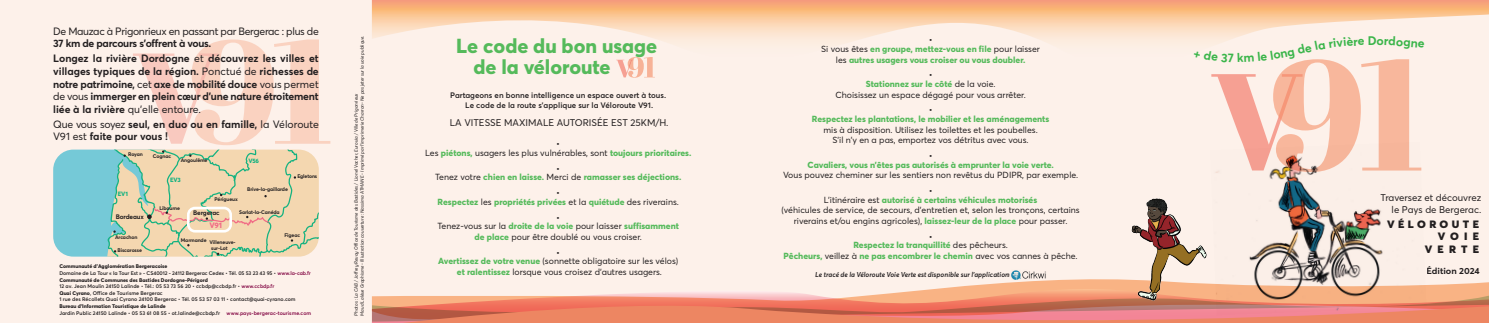
<style>
.page{position:relative;width:1489px;height:323px;background:#fff}
.page>*{position:absolute;margin:0;border:0;box-sizing:border-box;transform-origin:0 0}
.t1{font:800 20.04px/21px "Averta";color:#55ba5b}
.t2{font:700 12.25px "Averta";color:#3ab54a}
.t3{font:700 10.5px/12.6px "Averta";letter-spacing:-.02em;color:#231f20;text-align:justify}
.t4{font:700 10.5px/14.9px "Averta";color:#231f20}
.t5{font:10.5px "Averta";letter-spacing:-.03em;color:#231f20}
.t6{font:900 10.5px/12.6px "Averta";letter-spacing:.31em;color:#231f20;text-align:right;scale:1.05 1}
.t7{font:9.62px/11.5px "Averta";color:#231f20;text-align:right}
.t8{font:8.75px/10.5px "Averta";color:#231f20;text-align:center}
.t9{font:800 8.75px/10.5px "Averta";color:#55ba5b;text-align:center}
.t10{font:700 8.75px "Averta";color:#231f20;scale:1.05 1}
.t11{font:600 7.88px/9.5px "Averta";color:#231f20;text-align:center}
.t12{font:800 7.79px "Averta";color:#f16c86}
.t13{font:italic 600 7px "Averta";color:#231f20}
.t14{font:700 6.48px "Averta";letter-spacing:-.02em;color:#231f20}
.t15{font:800 6.12px "Averta";letter-spacing:-.03em;color:#14b280}
.t16{font:600 5.25px/6.3px "Averta";color:#231f20}
.t17{font:800 5.25px "Averta";color:#231f20}
.t18{font:600 5.25px "Averta";color:#80013f}
.t19{font:700 5.16px/6.2px "Averta";letter-spacing:-.02em;color:#231f20}
.t20{font:italic 4.81px/5.8px "Averta";color:#231f20}
.s1{font-weight:400}
.s2{font-weight:800}
.s3{color:#80013f}
.s4{font-weight:400;color:#231f20}
.s5{font-weight:800;color:#55ba5b}
</style>
<div class="page">
<div style="left:0;top:0;width:1488px;height:322px;background:#fdf1ea"></div>
<svg style="left:372px;top:0;width:1116px;height:42px"></svg>
<svg style="left:581px;top:282px;width:907px;height:14px"></svg>
<svg style="left:372px;top:296px;width:1116px;height:26px;background:#e88166"></svg>
<svg style="left:616px;top:57px;width:39px;height:21px"></svg>
<img style="left:1291px;top:172px;width:135px;height:143px">
<div style="left:53px;top:149px;width:112px;height:107px;background:#75c9d7"></div>
<svg style="left:102px;top:39px;width:228px;height:217px"></svg>
<div style="left:187px;top:206px;width:45px;height:26px;border:3px solid #fff;border-radius:7px"></div>
<img style="left:1011px;top:270px;width:33px;height:12px">
<img style="left:1044px;top:172px;width:247px;height:150px">
<svg style="left:1193px;top:36px;width:231px;height:136px"></svg>
<p class="t5" style="left:53px;top:24px;width:267px">De Mauzac à Prigonrieux en passant par Bergerac : plus de</p>
<p class="t4" style="left:53px;top:36px;width:267px">37 km de parcours s’offrent à vous.<br>Longez la rivière Dordogne <span class="s1">et</span> découvrez les villes et</p>
<p class="t3" style="left:53px;top:64px;width:267px">villages typiques de la région. <span class="s1">Ponctué de</span> richesses de notre patrimoine, <span class="s1">cet</span> axe de mobilité douce <span class="s1">vous permet de vous</span> immerger en plein cœur d’une nature étroitement liée à la rivière <span class="s1">qu’elle entoure.</span></p>
<p class="t4" style="left:53px;top:117px;width:267px;line-height:12.6px"><span class="s1">Que vous soyez</span> seul, en duo ou en famille, <span class="s1">la Véloroute<br>V91 est</span> faite pour vous !</p>
<p class="t19" style="left:128px;top:151px;width:16px">Royan</p>
<p class="t19" style="left:153px;top:153px;width:20px">Cognac</p>
<p class="t19" style="left:181px;top:157px;width:28px">Angoulême</p>
<p class="t15" style="left:170px;top:176px;width:12px">EV3</p>
<p class="t15" style="left:248px;top:156px;width:12px">V56</p>
<p class="t19" style="left:297px;top:173px;width:21px">Egletons</p>
<p class="t15" style="left:118px;top:189px;width:12px">EV1</p>
<p class="t14" style="left:116px;top:211px;width:30px">Bordeaux</p>
<p class="t19" style="left:115px;top:234px;width:24px">Arcachon</p>
<p class="t19" style="left:117px;top:246px;width:26px">Biscarosse</p>
<p class="t19" style="left:247px;top:186px;width:42px">Brive-la-gaillarde</p>
<p class="t19" style="left:214px;top:196px;width:25px">Périgueux</p>
<p class="t14" style="left:193px;top:208px;width:28px">Bergerac</p>
<p class="t19" style="left:211px;top:239px;width:26px;text-indent:-2px">Villeneuve&shy;sur-Lot</p>
<p class="t19" style="left:159px;top:205px;width:22px">Libourne</p>
<p class="t19" style="left:239px;top:209px;width:42px">Sarlat-la-Canéda</p>
<p class="t12" style="left:209px;top:220px;width:14px">V91</p>
<p class="t19" style="left:284px;top:232px;width:17px">Figeac</p>
<p class="t19" style="left:181px;top:236px;width:27px">Marmande</p>
<p class="t16" style="left:59px;top:263px;width:253px"><span class="s2">Communauté d'Agglomération Bergeracoise<br></span>Domaine de La Tour « la Tour Est » - CS40012 - 24112 Bergerac Cedex • Tél. 05 53 23 43 95 • <span class="s3">www.la-cab.fr</span></p>
<p class="t16" style="left:59px;top:276px;width:216px"><span class="s2">Communauté de Communes des Bastides Dordogne-Périgord<br></span>12 av. Jean Moulin 24150 Lalinde • Tél.: 05 53 73 56 20 • ccbdp@ccbdp.fr • <span class="s3">www.ccbdp.fr</span></p>
<p class="t16" style="left:59px;top:289px;width:238px"><span class="s2">Quai Cyrano</span>, Office de Tourisme Bergerac<br>1 rue des Récollets Quai Cyrano 24100 Bergerac • Tél. 05 53 57 03 11 • contact@quai-cyrano.com</p>
<p class="t17" style="left:59px;top:302px;width:108px">Bureau d'Information Touristique de Lalinde</p>
<p class="t16" style="left:59px;top:309px;width:162px">Jardin Public 24150 Lalinde • 05 53 61 08 55 • ot.lalinde@ccbdp.fr</p>
<p class="t18" style="left:227px;top:309px;width:86px">www.pays-bergerac-tourisme.com</p>
<p class="t20" style="left:353px;top:315px;width:281px;rotate:-90deg">Photos : La CAB / Joffrey Revoy Office de Tourisme des Bastides / Lionel Vacher, Eurovia / Ville de Prigonrieux<br>Maud Lalève Graphisme - Illiustration couverture : Nassima ATMANE - Imprimé par l’imprimerie Charron- Ne pas jeter sur la voie publique.</p>
<p class="t7" style="left:928px;top:34px;width:5px">•</p>
<h1 class="t1" style="left:473px;top:34px;width:185px;text-indent:-17px">Le code du bon usage de la véloroute</h1>
<p class="t9" style="left:821px;top:43px;width:220px"><span class="s4">Si vous êtes</span> en groupe, mettez-vous en file <span class="s4">pour laisser les</span> autres usagers vous croiser ou vous doubler.</p>
<p class="t7" style="left:928px;top:69px;width:5px">•</p>
<p class="t8" style="left:835px;top:78px;width:192px"><span class="s5">Stationnez sur le côté</span> de la voie.<br>Choisissez un espace dégagé pour vous arrêter.</p>
<p class="t7" style="left:928px;top:104px;width:5px">•</p>
<p class="t9" style="left:811px;top:113px;width:239px">Respectez les plantations, le mobilier et les aménagements</p>
<p class="t8" style="left:823px;top:124px;width:216px">mis à disposition. Utilisez les toilettes et les poubelles.<br>S’il n’y en a pas, emportez vos détritus avec vous.</p>
<p class="t7" style="left:928px;top:149px;width:5px">•</p>
<p class="t9" style="left:807px;top:159px;width:248px">Cavaliers, vous n’êtes pas autorisés à emprunter la voie verte.</p>
<p class="t8" style="left:783px;top:169px;width:297px">Vous pouvez cheminer sur les sentiers non revêtus du PDIPR, par exemple.</p>
<p class="t7" style="left:928px;top:184px;width:5px">•</p>
<p class="t8" style="left:781px;top:194px;width:300px">L’itinéraire est <span class="s5">autorisé à certains véhicules motorisés<br></span>(véhicules de service, de secours, d’entretien et, selon les tronçons, certains riverains et/ou engins agricoles), <span class="s5">laissez-leur de la place</span> pour passer.</p>
<p class="t7" style="left:928px;top:230px;width:5px">•</p>
<p class="t9" style="left:783px;top:239px;width:295px">Respectez la tranquillité <span class="s4">des pêcheurs.<br></span>Pêcheurs, <span class="s4">veillez à</span> ne pas encombrer le chemin <span class="s4">avec vos cannes à pêche.</span></p>
<p class="t11" style="left:450px;top:90px;width:217px">Partageons en bonne intelligence un espace ouvert à tous.<br>Le code de la route s’applique sur la Véloroute V91.</p>
<p class="t7" style="left:450px;top:111px;width:220px;line-height:21.1px;text-align:center">LA VITESSE MAXIMALE AUTORISÉE EST 25KM/H. •</p>
<p class="t8" style="left:425px;top:147px;width:268px">Les <span class="s5">piétons,</span> usagers les plus vulnérables, sont <span class="s5">toujours prioritaires.</span></p>
<p class="t7" style="left:556px;top:162px;width:5px">•</p>
<p class="t9" style="left:435px;top:171px;width:248px"><span class="s4">Tenez votre</span> chien en laisse. <span class="s4">Merci de</span> ramasser ses déjections.</p>
<p class="t7" style="left:556px;top:186px;width:5px">•</p>
<p class="t9" style="left:437px;top:196px;width:243px">Respectez <span class="s4">les</span> propriétés privées <span class="s4">et la</span> quiétude <span class="s4">des riverains.</span></p>
<p class="t7" style="left:556px;top:211px;width:5px">•</p>
<p class="t8" style="left:437px;top:220px;width:243px">Tenez-vous sur la <span class="s5">droite de la voie</span> pour laisser <span class="s5">suffisamment de place</span> pour être doublé ou vous croiser.</p>
<p class="t7" style="left:556px;top:246px;width:5px">•</p>
<p class="t8" style="left:438px;top:255px;width:241px"><span class="s5">Avertissez de votre venue</span> (sonnette obligatoire sur les vélos) <span class="s5">et ralentissez</span> lorsque vous croisez d’autres usagers.</p>
<p class="t13" style="left:815px;top:269px;width:195px">Le tracé de la Véloroute Voie Verte est disponible sur l’application</p>
<h2 class="t2" style="left:1367px;top:32px;width:10px">D</h2>
<p class="t7" style="left:1380px;top:191px;width:102px">Traversez et découvrez le Pays de Bergerac.</p>
<p class="t6" style="left:1386px;top:217px;width:89px">VÉLOROUTE<br>VOIE<br>VERTE</p>
<p class="t10" style="left:1426px;top:265px;width:52px">Édition 2024</p>
</div>
